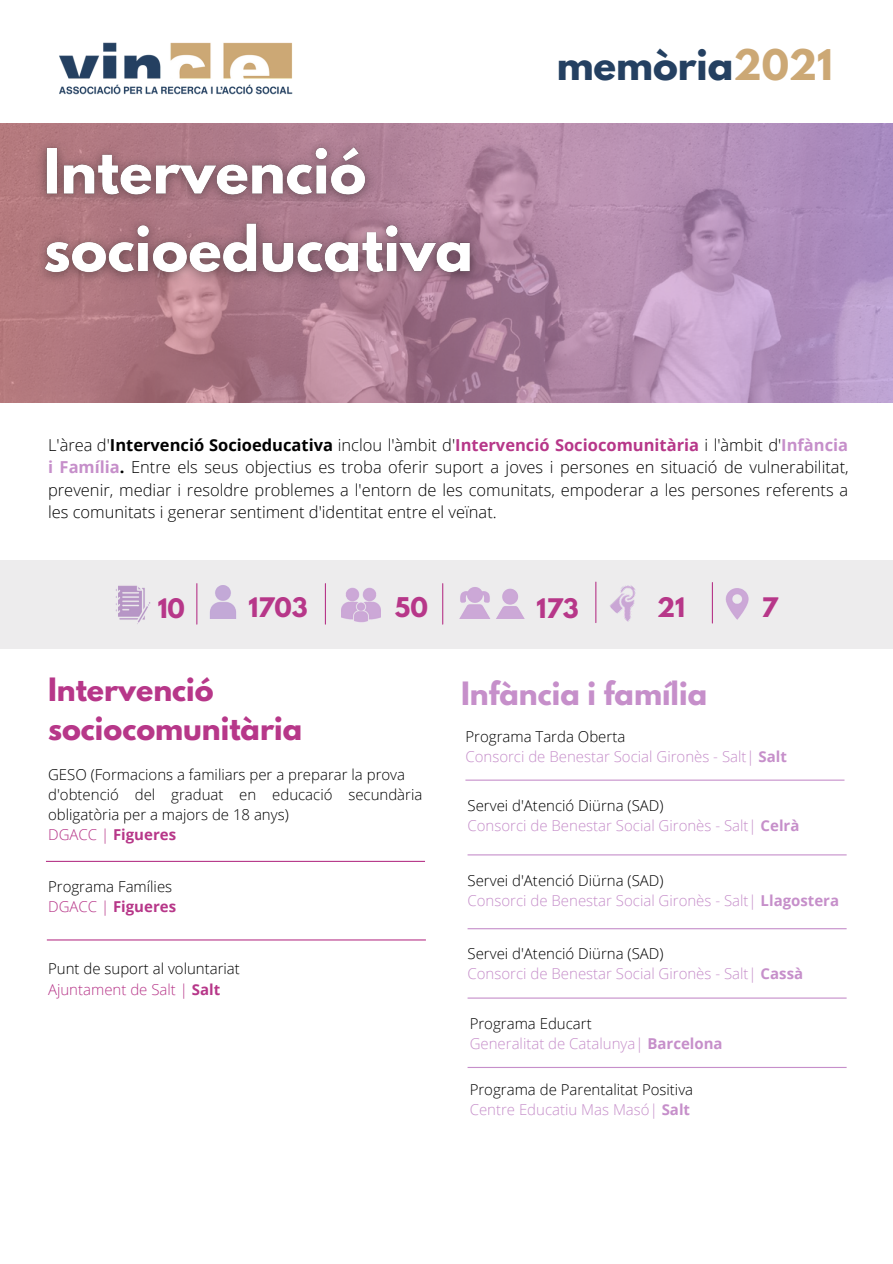
<style>
.page{position:relative;width:893px;height:1264px;background:#fff}
.page>*{position:absolute;margin:0;border:0;box-sizing:border-box;transform-origin:0 0}
.t1{font:700 37.5px "League Spartan";color:#244061}
.t2{font:700 28.5px/39.3px "League Spartan";color:#b73789}
.t3{font:700 28.5px "League Spartan";color:#c68fca}
.t4{font:700 24px "League Spartan";color:#b73789}
.t5{font:700 23.85px "League Spartan";color:#b73789}
.t6{font:300 16.5px/22.5px "Open Sans";color:#000;text-align:justify}
.t7{font:300 15px/20.2px "Open Sans";color:#c68fca}
.t8{font:300 15px/20.2px "Open Sans";color:#000}
.s1{color:#cca875}
.s2{font-weight:700}
.s3{font-weight:700;color:#b73789}
.s4{font-weight:700;color:#c68fca}
.s5{color:#b73789}
.s6{color:#000}
.s7{color:#c68fca}
</style>
<div class="page">
<svg style="left:0;top:124px;width:892px;height:279px;background:#b188a7"></svg>
<img style="left:59px;top:42px;width:234px;height:53px">
<img style="left:26px;top:127px;width:465px;height:184px">
<div style="left:0;top:560px;width:892px;height:89px;background:#edeced"></div>
<img style="left:115px;top:585px;width:36px;height:39px">
<img style="left:725px;top:588px;width:24px;height:32px">
<img style="left:210px;top:585px;width:26px;height:33px">
<img style="left:610px;top:585px;width:26px;height:37px">
<hr style="left:196px;top:583px;width:1px;height:41px;background:#b73789">
<hr style="left:711px;top:582px;width:2px;height:41px;background:#b73789">
<hr style="left:325px;top:583px;width:1px;height:41px;background:#b73789">
<img style="left:341px;top:587px;width:40px;height:36px">
<hr style="left:442px;top:583px;width:1px;height:41px;background:#b73789">
<img style="left:459px;top:587px;width:66px;height:32px">
<hr style="left:595px;top:582px;width:1px;height:40px;background:#b73789">
<hr style="left:46px;top:860px;width:379px;height:2px;background:#b73789">
<hr style="left:47px;top:939px;width:379px;height:1px;background:#b73789">
<hr style="left:465px;top:779px;width:379px;height:1px;background:#c68fca">
<hr style="left:467px;top:854px;width:379px;height:1px;background:#c68fca">
<hr style="left:467px;top:928px;width:379px;height:1px;background:#c68fca">
<hr style="left:467px;top:997px;width:379px;height:1px;background:#c68fca">
<hr style="left:467px;top:1066px;width:379px;height:2px;background:#c68fca">
<h1 class="t1" style="left:556px;top:47px;width:277px">memòria<span class="s1">2021</span></h1>
<p class="t6" style="left:48px;top:433px;width:802px">L'àrea d'<span class="s2">Intervenció Socioeducativa</span> inclou l'àmbit d'<span class="s3">Intervenció Sociocomunitària</span> i l'àmbit d'<span class="s4">Infància i Família</span><span class="s2">.</span> Entre els seus objectius es troba oferir suport a joves i persones en situació de vulnerabilitat, prevenir, mediar i resoldre problemes a l'entorn de les comunitats, empoderar a les persones referents a les comunitats i generar sentiment d'identitat entre el veïnat.</p>
<h3 class="t5" style="left:158px;top:597px;width:29px">10</h3>
<h3 class="t5" style="left:248px;top:595px;width:61px">1703</h3>
<h3 class="t4" style="left:395px;top:595px;width:34px">50</h3>
<h3 class="t5" style="left:536px;top:597px;width:44px">173</h3>
<h3 class="t5" style="left:657px;top:595px;width:29px">21</h3>
<h3 class="t5" style="left:761px;top:595px;width:18px">7</h3>
<h2 class="t2" style="left:48px;top:673px;width:256px">Intervenció sociocomunitària</h2>
<p class="t8" style="left:48px;top:763px;width:376px">GESO (Formacions a familiars per a preparar la prova d'obtenció del graduat en educació secundària obligatòria per a majors de 18 anys)<br><span class="s5">DGACC |</span> <span class="s3">Figueres</span></p>
<p class="t8" style="left:48px;top:875px;width:129px">Programa Famílies<br><span class="s5">DGACC |</span> <span class="s3">Figueres</span></p>
<p class="t8" style="left:48px;top:958px;width:193px">Punt de suport al voluntariat<br><span class="s5">Ajuntament de Salt |</span> <span class="s3">Salt</span></p>
<h2 class="t3" style="left:461px;top:679px;width:247px">Infància i família</h2>
<p class="t7" style="left:465px;top:725px;width:323px"><span class="s6">Programa Tarda Oberta<br></span>Consorci de Benestar Social Gironès - Salt| <span class="s2">Salt</span></p>
<p class="t7" style="left:467px;top:794px;width:333px"><span class="s6">Servei d'Atenció Diürna (SAD)<br></span>Consorci de Benestar Social Gironès - Salt| <span class="s2">Celrà</span></p>
<p class="t7" style="left:467px;top:870px;width:373px"><span class="s6">Servei d'Atenció Diürna (SAD)<br></span>Consorci de Benestar Social Gironès - Salt| <span class="s2">Llagostera</span></p>
<p class="t7" style="left:467px;top:943px;width:337px"><span class="s6">Servei d'Atenció Diürna (SAD)<br></span>Consorci de Benestar Social Gironès - Salt| <span class="s2">Cassà</span></p>
<p class="t7" style="left:469px;top:1013px;width:254px"><span class="s6">Programa Educart<br></span>Generalitat de Catalunya| <span class="s2">Barcelona</span></p>
<p class="t8" style="left:469px;top:1078px;width:225px">Programa de Parentalitat Positiva<br><span class="s7">Centre Educatiu Mas Masó|</span> <span class="s4">Salt</span></p>
</div>
